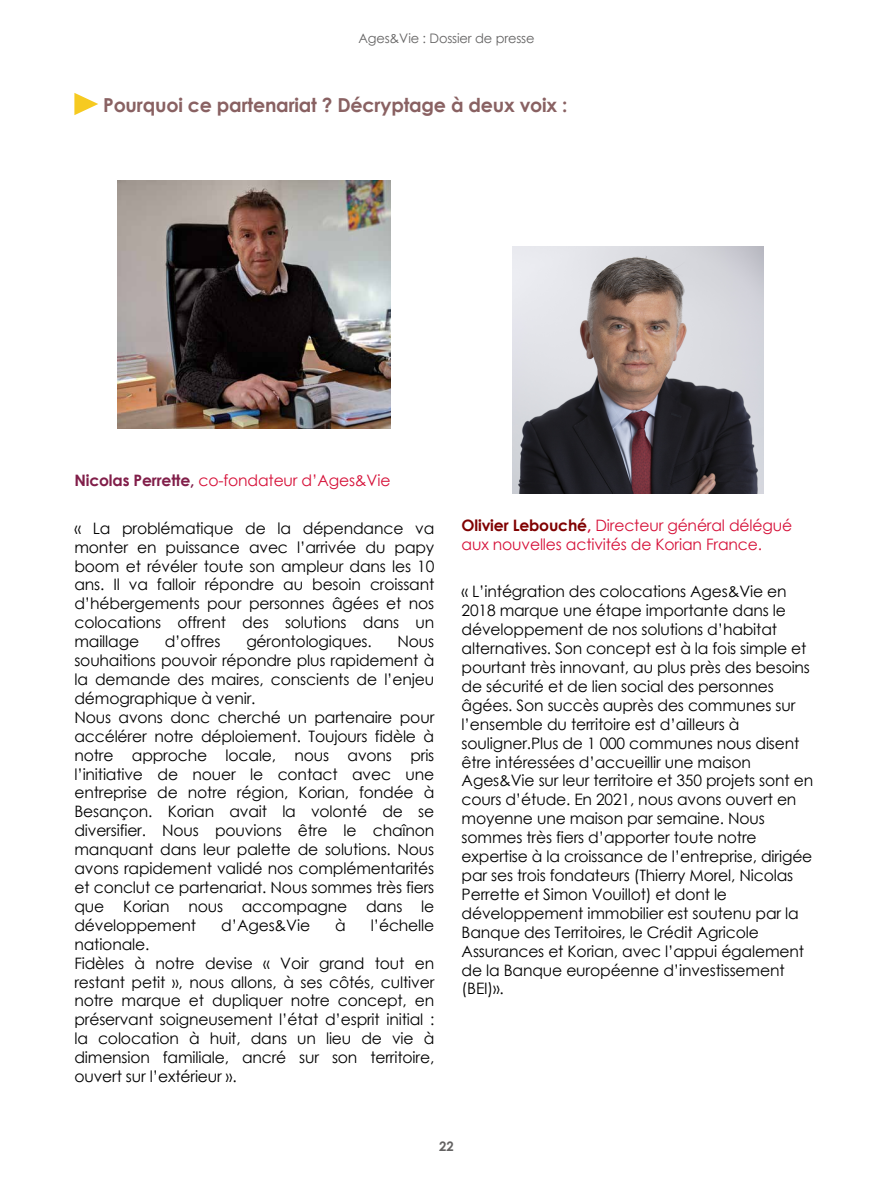
<style>
.page{position:relative;width:893px;height:1191px;background:#fff}
.page>*{position:absolute;margin:0;border:0;box-sizing:border-box;transform-origin:0 0}
.t1{font:700 19.25px "Century Gothic";letter-spacing:-.01em;color:#896162}
.t2{font:15.75px/18.9px "Century Gothic";letter-spacing:-.01em;color:#000}
.t3{font:15.75px/18.9px "Century Gothic";letter-spacing:-.01em;color:#d61038}
.t4{font:13.12px "Century Gothic";letter-spacing:-.01em;color:#646363}
.t5{font:700 13.12px "Century Gothic";color:#646363}
.s1{font-weight:700;color:#811e49}
.s2{font-weight:700;color:#800000}
.s3{font-weight:700}
</style>
<div class="page">
<svg style="left:74px;top:93px;width:24px;height:22px"></svg>
<img style="left:118px;top:180px;width:273px;height:248px">
<img style="left:513px;top:246px;width:250px;height:248px">
<p class="t4" style="left:358px;top:31px;width:178px">Ages&amp;Vie : Dossier de presse</p>
<p class="t1" style="left:103px;top:93px;width:466px">Pourquoi ce partenariat ? Décryptage à deux voix :</p>
<p class="t3" style="left:74px;top:470px;width:318px"><span class="s1">Nicolas Perrette,</span> co-fondateur d’Ages&amp;Vie</p>
<p class="t2" style="left:74px;top:518px;width:361px;text-align:justify">« La problématique de la dépendance va monter en puissance avec l’arrivée du papy boom et révéler toute son ampleur dans les 10 ans. Il va falloir répondre au besoin croissant d’hébergements pour personnes âgées et nos colocations offrent des solutions dans un maillage</p>
<p class="t2" style="left:165px;top:632px;width:57px">d’offres</p>
<p class="t2" style="left:246px;top:632px;width:127px">gérontologiques.</p>
<p class="t2" style="left:74px;top:632px;width:361px;text-indent:323px">Nous souhaitions pouvoir répondre plus rapidement à la demande des maires, conscients de l’enjeu démographique à venir.<br>Nous avons donc cherché un partenaire pour accélérer notre déploiement. Toujours fidèle à notre approche locale, nous avons pris l’initiative de nouer le contact avec une entreprise de notre région, Korian, fondée à Besançon. Korian avait la volonté de se diversifier. Nous pouvions être le chaînon manquant dans leur palette de solutions. Nous avons rapidement validé nos complémentarités et conclut ce partenariat. Nous sommes très fiers que Korian nous accompagne dans le développement</p>
<p class="t2" style="left:221px;top:915px;width:90px">d’Ages&amp;Vie</p>
<p class="t2" style="left:335px;top:915px;width:12px">à</p>
<p class="t2" style="left:371px;top:915px;width:65px">l’échelle</p>
<p class="t2" style="left:74px;top:934px;width:361px">nationale.<br>Fidèles à notre devise « Voir grand tout en restant petit », nous allons, à ses côtés, cultiver notre marque et dupliquer notre concept, en préservant soigneusement l’état d’esprit initial : la colocation à huit, dans un lieu de vie à dimension familiale, ancré sur son territoire, ouvert sur l’extérieur ».</p>
<p class="t3" style="left:462px;top:515px;width:332px"><span class="s2">Olivier Lebouché</span><span class="s3">,</span> Directeur général délégué aux nouvelles activités de Korian France.</p>
<p class="t2" style="left:462px;top:582px;width:353px">« L’intégration des colocations Ages&amp;Vie en 2018 marque une étape importante dans le développement de nos solutions d’habitat alternatives. Son concept est à la fois simple et pourtant très innovant, au plus près des besoins de sécurité et de lien social des personnes âgées. Son succès auprès des communes sur l’ensemble du territoire est d’ailleurs à souligner.Plus de 1 000 communes nous disent être intéressées d’accueillir une maison Ages&amp;Vie sur leur territoire et 350 projets sont en cours d’étude. En 2021, nous avons ouvert en moyenne une maison par semaine. Nous sommes très fiers d’apporter toute notre expertise à la croissance de l’entreprise, dirigée par ses trois fondateurs (Thierry Morel, Nicolas Perrette et Simon Vouillot) et dont le développement immobilier est soutenu par la Banque des Territoires, le Crédit Agricole Assurances et Korian, avec l’appui également de la Banque européenne d’investissement (BEI)».</p>
<p class="t5" style="left:439px;top:1138px;width:16px">22</p>
</div>
